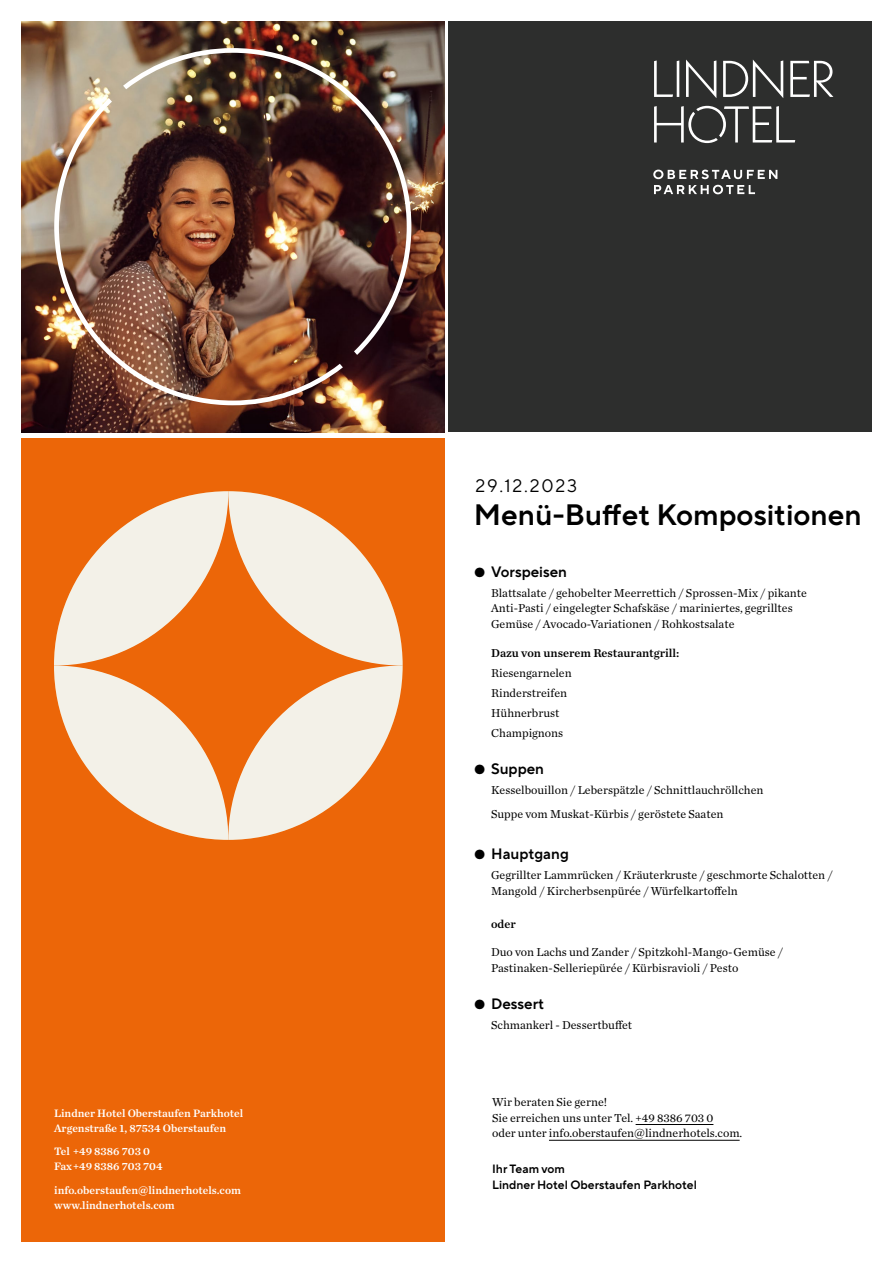
<style>
.page{position:relative;width:893px;height:1263px;background:#fff}
.page>*{position:absolute;margin:0;border:0;box-sizing:border-box;transform-origin:0 0}
.t1{font:600 29.4px "TT Norms Pro";color:#000}
.t2{font:18px "TT Norms Pro";letter-spacing:.1em;color:#000}
.t3{font:600 15px "TT Norms Pro";color:#000}
.t4{font:12px/15.8px "Chronicle Text G1";color:#000}
.t5{font:600 12px/15.8px "TT Norms Pro";color:#000}
.t6{font:12px "Chronicle Text G1 Semi";color:#000}
.t7{font:11.25px/15px "Chronicle Text G1 Semi";color:#fff}
.s1{font-family:"Chronicle Text G1 Semi";font-weight:400}
</style>
<div class="page">
<div style="left:21px;top:438px;width:423px;height:804px;background:#ec6608"></div>
<svg style="left:54px;top:491px;width:349px;height:349px"></svg>
<div style="left:449px;top:21px;width:423px;height:411px;background:#2d2e2d"></div>
<hr style="left:636px;top:1124px;width:77px;height:1px;background:#000">
<hr style="left:549px;top:1140px;width:191px;height:1px;background:#000">
<svg style="left:654px;top:60px;width:179px;height:83px"></svg>
<svg style="left:653px;top:170px;width:124px;height:9px"></svg>
<svg style="left:654px;top:185px;width:101px;height:9px"></svg>
<img style="left:21px;top:21px;width:423px;height:411px">
<img style="left:123px;top:48px;width:288px;height:307px">
<img style="left:54px;top:98px;width:289px;height:307px">
<p class="t7" style="left:54px;top:1105px;width:191px">Lindner Hotel Oberstaufen Parkhotel<br>Argenstraße 1, 87534 Oberstaufen</p>
<p class="t7" style="left:54px;top:1143px;width:110px">Tel +49 8386 703 0<br>Fax+49 8386 703 704</p>
<p class="t7" style="left:54px;top:1182px;width:188px">info.oberstaufen@lindnerhotels.com www.lindnerhotels.com</p>
<h2 class="t2" style="left:475px;top:473px;width:103px">29.12.2023</h2>
<h1 class="t1" style="left:474px;top:493px;width:390px">Menü-Buffet Kompositionen</h1>
<p class="t3" style="left:474px;top:560px;width:94px"><span class="s1">Ț</span> Vorspeisen</p>
<p class="t4" style="left:491px;top:584px;width:317px">Blattsalate / gehobelter Meerrettich / Sprossen-Mix / pikante<br>Anti-Pasti / eingelegter Schafskäse / mariniertes, gegrilltes<br>Gemüse / Avocado-Variationen / Rohkostsalate</p>
<p class="t6" style="left:491px;top:643px;width:190px">Dazu von unserem Restaurantgrill:</p>
<p class="t4" style="left:491px;top:662px;width:82px;line-height:20px">Riesengarnelen<br>Rinderstreifen<br>Hühnerbrust<br>Champignons</p>
<p class="t3" style="left:474px;top:757px;width:71px"><span class="s1">Ț</span> Suppen</p>
<p class="t4" style="left:491px;top:777px;width:274px;line-height:24.3px">Kesselbouillon / Leberspätzle / Schnittlauchröllchen<br>Suppe vom Muskat-Kürbis / geröstete Saaten</p>
<p class="t3" style="left:474px;top:843px;width:96px"><span class="s1">Ț</span> Hauptgang</p>
<p class="t4" style="left:491px;top:867px;width:343px">Gegrillter Lammrücken / Kräuterkruste / geschmorte Schalotten /<br>Mangold / Kircherbsenpürée / Würfelkartoffeln</p>
<p class="t6" style="left:491px;top:914px;width:26px">oder</p>
<p class="t4" style="left:491px;top:944px;width:293px">Duo von Lachs und Zander / Spitzkohl-Mango-Gemüse /<br>Pastinaken-Selleriepürée / Kürbisravioli / Pesto</p>
<p class="t3" style="left:474px;top:993px;width:72px"><span class="s1">Ț</span> Dessert</p>
<p class="t4" style="left:491px;top:1016px;width:143px">Schmankerl - Dessertbuffet</p>
<p class="t4" style="left:492px;top:1093px;width:252px">Wir beraten Sie gerne!<br>Sie erreichen uns unter Tel. +49 8386 703 0<br>oder unter info.oberstaufen@lindnerhotels.com.</p>
<p class="t5" style="left:492px;top:1160px;width:206px">Ihr Team vom<br>Lindner Hotel Oberstaufen Parkhotel</p>
</div>
